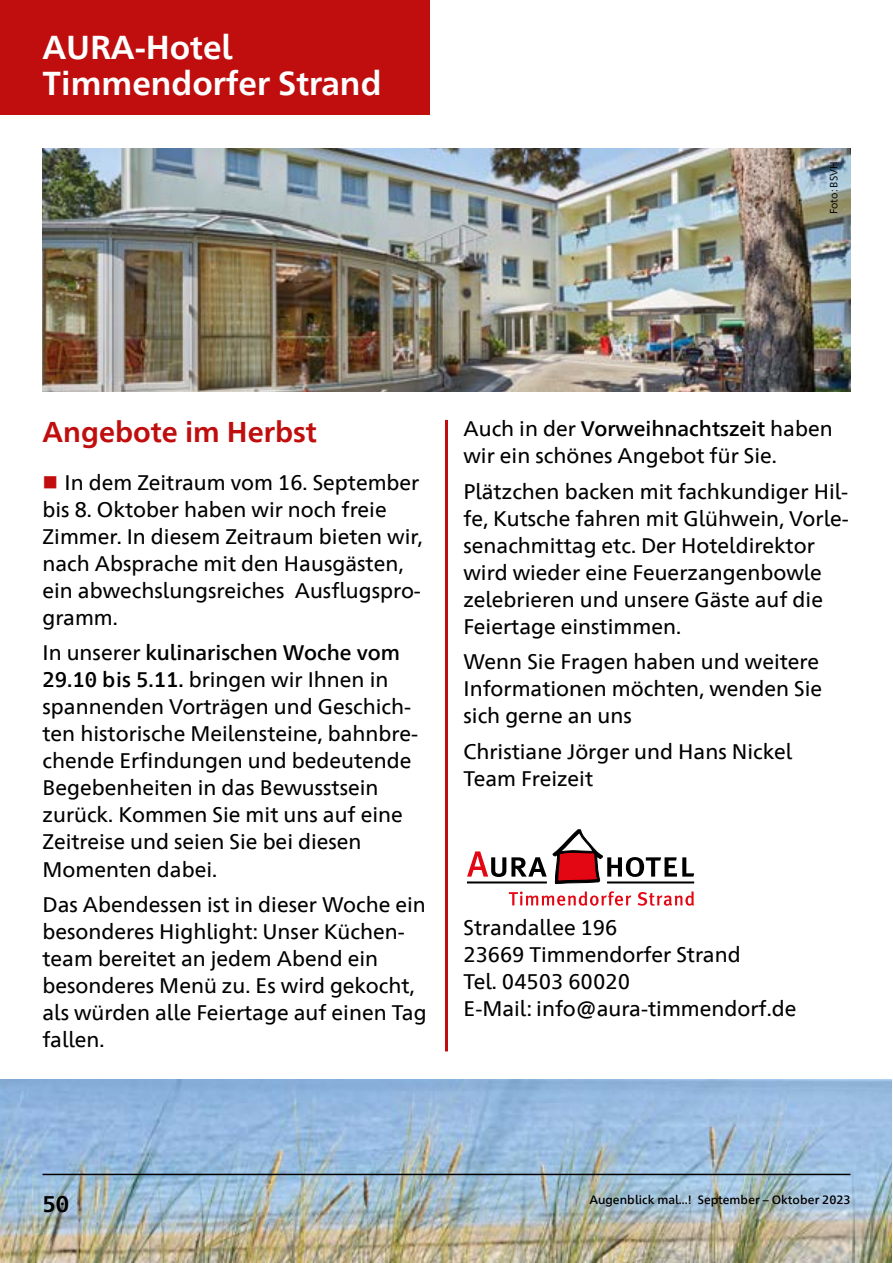
<style>
.page{position:relative;width:893px;height:1263px;background:#fff}
.page>*{position:absolute;margin:0;border:0;box-sizing:border-box;transform-origin:0 0}
.h2-Std-linksb{font:700 33px/36px "Frutiger Neue 1450 Pro";color:#fff}
.h3-Std{font:700 28.5px "Frutiger Neue 1450 Pro";color:#c00d0e}
.t1{font:700 22.5px "Frutiger Neue 1450 Pro";color:#000}
.p-Std{font:21px/27px "Frutiger Neue 1450 Pro";color:#000}
.t2{font:500 12px "Frutiger Neue 1450 Pro";color:#000}
.t3{font:10.5px "Frutiger Neue 1450 Pro";color:#000}
.s1{color:#c00d0e}
.s2{font-weight:500}
</style>
<div class="page">
<img style="left:0;top:1079px;width:892px;height:184px">
<hr style="left:445px;top:420px;width:3px;height:631px;background:#c00d0e">
<hr style="left:43px;top:1174px;width:807px;height:1px;background:#000">
<div style="left:0;top:0;width:429px;height:115px;background:#c00d0e"></div>
<svg style="left:467px;top:829px;width:227px;height:55px"></svg>
<svg style="left:509px;top:891px;width:122px;height:15px"></svg>
<svg style="left:638px;top:891px;width:56px;height:15px"></svg>
<img style="left:43px;top:149px;width:807px;height:242px">
<h2 class="h2-Std-linksb" style="left:43px;top:27px;width:340px">AURA-Hotel<br>Timmendorfer Strand</h2>
<p class="t3" style="left:826px;top:214px;width:54px;rotate:-90deg">Foto: BSVH</p>
<h3 class="h3-Std" style="left:43px;top:411px;width:276px">Angebote im Herbst</h3>
<p class="p-Std" style="left:43px;top:467px;width:381px"><span class="s1">■</span> In dem Zeitraum vom 16. September bis 8. Oktober haben wir noch freie<br>Zimmer. In diesem Zeitraum bieten wir, nach Absprache mit den Hausgästen, ein abwechslungsreiches Ausflugspro&shy;gramm.</p>
<p class="p-Std" style="left:43px;top:638px;width:377px">In unserer <span class="s2">kulinarischen Woche vom 29.10 bis 5.11.</span> bringen wir Ihnen in spannenden Vorträgen und Geschich&shy;ten historische Meilensteine, bahnbre&shy;chende Erfindungen und bedeutende Begebenheiten in das Bewusstsein zurück. Kommen Sie mit uns auf eine Zeitreise und seien Sie bei diesen Momenten dabei.</p>
<p class="p-Std" style="left:43px;top:889px;width:386px">Das Abendessen ist in dieser Woche ein besonderes Highlight: Unser Küchen&shy;team bereitet an jedem Abend ein besonderes Menü zu. Es wird gekocht, als würden alle Feiertage auf einen Tag fallen.</p>
<p class="p-Std" style="left:463px;top:413px;width:371px">Auch in der <span class="s2">Vorweihnachtszeit</span> haben wir ein schönes Angebot für Sie.</p>
<p class="p-Std" style="left:463px;top:476px;width:387px">Plätzchen backen mit fachkundiger Hil&shy;fe, Kutsche fahren mit Glühwein, Vorle&shy;senachmittag etc. Der Hoteldirektor wird wieder eine Feuerzangenbowle zelebrieren und unsere Gäste auf die Feiertage einstimmen.</p>
<p class="p-Std" style="left:463px;top:646px;width:360px">Wenn Sie Fragen haben und weitere<br>Informationen möchten, wenden Sie sich gerne an uns</p>
<p class="p-Std" style="left:463px;top:736px;width:330px">Christiane Jörger und Hans Nickel<br>Team Freizeit</p>
<p class="p-Std" style="left:464px;top:912px;width:334px">Strandallee 196<br>23669 Timmendorfer Strand<br>Tel. 04503 60020<br>E-Mail: info@aura-timmendorf.de</p>
<p class="t1" style="left:43px;top:1188px;width:28px">50</p>
<p class="t2" style="left:589px;top:1191px;width:263px">Augenblick mal...! September – Oktober 2023</p>
</div>
